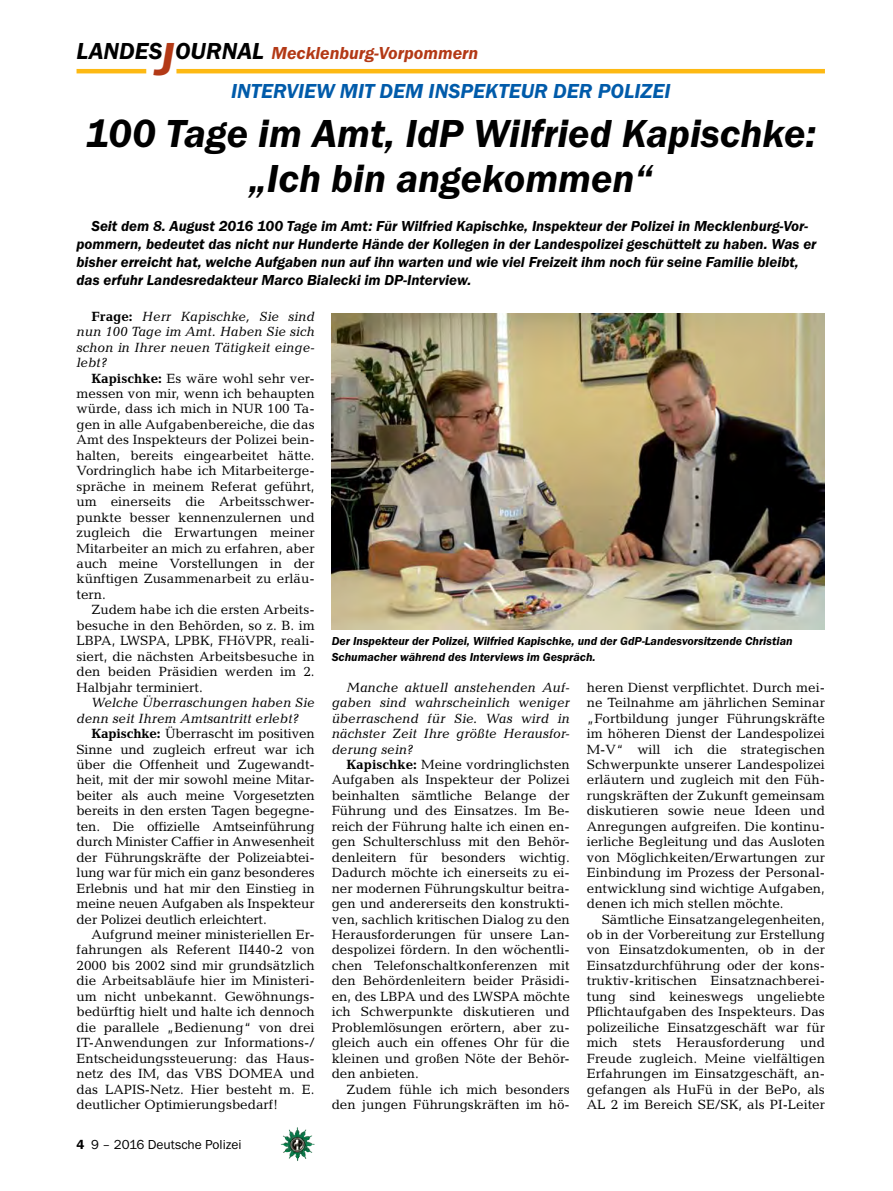
<style>
.page{position:relative;width:893px;height:1191px;background:#fff}
.page>*{position:absolute;margin:0;border:0;box-sizing:border-box;transform-origin:0 0}
._02__HEADLINE_3spalt{font:italic 600 40.5px/45px "Franklin Gothic Itc T";color:#000;text-align:center}
._01__RUBRIKENZEILE_o{font:italic 600 21px "Franklin Gothic Itc T";color:#005baa}
.t1{font:italic 600 18px "Franklin Gothic Itc T";color:#b33916}
._08__VORSPANN{font:italic 600 15px/18px "Franklin Gothic Itc T";color:#000}
._09__GRUNDTEXT___Blo{font:13.5px/15.5px "Candida";color:#000;text-align:justify}
._09__GRUNDTEXT___Blo-2{font:italic 13.5px/15.5px "Candida";color:#000;text-align:justify}
.t2{font:13.5px "Franklin Gothic Itc T";color:#000}
._12__BILDUNTERSCHRIF{font:italic 600 12px/15.5px "Franklin Gothic Itc T";color:#000}
.s1{font-size:24px;color:#000}
.s2{font-size:48px}
.s3{font-weight:700;font-style:normal}
.s4{font-weight:700}
.s5{font-weight:600}
</style>
<div class="page">
<hr style="left:77px;top:69px;width:69px;height:4px;background:#fdb913">
<hr style="left:176px;top:69px;width:649px;height:4px;background:#fdb913">
<img style="left:281px;top:1128px;width:16px;height:24px">
<img style="left:332px;top:313px;width:493px;height:317px">
<h3 class="t1" style="left:77px;top:42px;width:403px"><span class="s1">LANDES</span><span class="s2">J</span><span class="s1">OURNAL</span> Mecklenburg-Vorpommern</h3>
<p class="_01__RUBRIKENZEILE_o" style="left:231px;top:79px;width:441px">INTERVIEW MIT DEM INSPEKTEUR DER POLIZEI</p>
<p class="_02__HEADLINE_3spalt" style="left:85px;top:110px;width:732px">100 Tage im Amt, IdP Wilfried Kapischke: „Ich bin angekommen“</p>
<p class="_08__VORSPANN" style="left:77px;top:217px;width:741px;text-indent:15px">Seit dem 8. August 2016 100 Tage im Amt: Für Wilfried Kapischke, Inspekteur der Polizei in Mecklenburg-Vor&shy;pommern, bedeutet das nicht nur Hunderte Hände der Kollegen in der Landespolizei geschüttelt zu haben. Was er bisher erreicht hat, welche Aufgaben nun auf ihn warten und wie viel Freizeit ihm noch für seine Familie bleibt, das erfuhr Landesredakteur Marco Bialecki im DP-Interview.</p>
<p class="_09__GRUNDTEXT___Blo-2" style="left:77px;top:308px;width:240px;text-indent:15px"><span class="s3">Frage:</span> Herr Kapischke, Sie sind nun 100 Tage im Amt. Haben Sie sich schon in Ihrer neuen Tätigkeit einge&shy;lebt?</p>
<p class="_09__GRUNDTEXT___Blo" style="left:77px;top:370px;width:240px;text-indent:15px"><span class="s4">Kapischke:</span> Es wäre wohl sehr ver&shy;messen von mir, wenn ich behaupten würde, dass ich mich in NUR 100 Ta&shy;gen in alle Aufgabenbereiche, die das Amt des Inspekteurs der Polizei bein&shy;halten, bereits eingearbeitet hätte.<br>Vordringlich habe ich Mitarbeiterge&shy;spräche in meinem Referat geführt, um einerseits die Arbeitsschwer&shy;punkte besser kennenzulernen und zugleich die Erwartungen meiner Mitarbeiter an mich zu erfahren, aber auch meine Vorstellungen in der künftigen Zusammenarbeit zu erläu&shy;tern.</p>
<p class="_09__GRUNDTEXT___Blo" style="left:77px;top:602px;width:240px;text-indent:15px">Zudem habe ich die ersten Arbeits&shy;besuche in den Behörden, so z. B. im LBPA, LWSPA, LPBK, FHöVPR, reali&shy;siert, die nächsten Arbeitsbesuche in den beiden Präsidien werden im 2.<br>Halbjahr terminiert.</p>
<p class="_09__GRUNDTEXT___Blo-2" style="left:77px;top:694px;width:240px;text-indent:15px">Welche Überraschungen haben Sie denn seit Ihrem Amtsantritt erlebt?</p>
<p class="_09__GRUNDTEXT___Blo" style="left:77px;top:725px;width:240px;text-indent:15px"><span class="s4">Kapischke:</span> Überrascht im positiven Sinne und zugleich erfreut war ich über die Offenheit und Zugewandt&shy;heit, mit der mir sowohl meine Mitar&shy;beiter als auch meine Vorgesetzten bereits in den ersten Tagen begegne&shy;ten. Die offizielle Amtseinführung durch Minister Caffier in Anwesenheit der Führungskräfte der Polizeiabtei&shy;lung war für mich ein ganz besonderes Erlebnis und hat mir den Einstieg in meine neuen Aufgaben als Inspekteur der Polizei deutlich erleichtert.</p>
<p class="_09__GRUNDTEXT___Blo" style="left:77px;top:926px;width:240px;text-indent:15px">Aufgrund meiner ministeriellen Er&shy;fahrungen als Referent II440-2 von 2000 bis 2002 sind mir grundsätzlich die Arbeitsabläufe hier im Ministeri&shy;um nicht unbekannt. Gewöhnungs&shy;bedürftig hielt und halte ich dennoch die parallele „Bedienung“ von drei IT-Anwendungen zur Informations-/ Entscheidungssteuerung: das Haus&shy;netz des IM, das VBS DOMEA und das LAPIS-Netz. Hier besteht m. E. deutlicher Optimierungsbedarf!</p>
<p class="t2" style="left:77px;top:1136px;width:167px"><span class="s5">4</span> 9 – 2016 Deutsche Polizei</p>
<p class="_12__BILDUNTERSCHRIF" style="left:332px;top:633px;width:462px">Der Inspekteur der Polizei, Wilfried Kapischke, und der GdP-Landesvorsitzende Christian<br>Schumacher während des Interviews im Gespräch.</p>
<p class="_09__GRUNDTEXT___Blo-2" style="left:332px;top:679px;width:240px;text-indent:15px">Manche aktuell anstehenden Auf&shy;gaben sind wahrscheinlich weniger überraschend für Sie. Was wird in nächster Zeit Ihre größte Herausfor&shy;derung sein?</p>
<p class="_09__GRUNDTEXT___Blo" style="left:332px;top:756px;width:240px;text-indent:15px"><span class="s4">Kapischke:</span> Meine vordringlichsten Aufgaben als Inspekteur der Polizei beinhalten sämtliche Belange der Führung und des Einsatzes. Im Be&shy;reich der Führung halte ich einen en&shy;gen Schulterschluss mit den Behör&shy;denleitern für besonders wichtig.<br>Dadurch möchte ich einerseits zu ei&shy;ner modernen Führungskultur beitra&shy;gen und andererseits den konstrukti&shy;ven, sachlich kritischen Dialog zu den Herausforderungen für unsere Lan&shy;despolizei fördern. In den wöchentli&shy;chen Telefonschaltkonferenzen mit den Behördenleitern beider Präsidi&shy;en, des LBPA und des LWSPA möchte ich Schwerpunkte diskutieren und Problemlösungen erörtern, aber zu&shy;gleich auch ein offenes Ohr für die kleinen und großen Nöte der Behör&shy;den anbieten.</p>
<p class="_09__GRUNDTEXT___Blo" style="left:332px;top:1081px;width:240px;text-align:right">Zudem fühle ich mich besonders den jungen Führungskräften im hö-</p>
<p class="_09__GRUNDTEXT___Blo" style="left:587px;top:679px;width:240px">heren Dienst verpflichtet. Durch mei&shy;ne Teilnahme am jährlichen Seminar „Fortbildung junger Führungskräfte im höheren Dienst der Landespolizei M-V“ will ich die strategischen Schwerpunkte unserer Landespolizei erläutern und zugleich mit den Füh&shy;rungskräften der Zukunft gemeinsam diskutieren sowie neue Ideen und Anregungen aufgreifen. Die kontinu&shy;ierliche Begleitung und das Ausloten von Möglichkeiten/Erwartungen zur Einbindung im Prozess der Personal&shy;entwicklung sind wichtige Aufgaben, denen ich mich stellen möchte.</p>
<p class="_09__GRUNDTEXT___Blo" style="left:587px;top:911px;width:240px;text-indent:15px">Sämtliche Einsatzangelegenheiten, ob in der Vorbereitung zur Erstellung von Einsatzdokumenten, ob in der Einsatzdurchführung oder der kons&shy;truktiv-kritischen Einsatznachberei&shy;tung sind keineswegs ungeliebte Pflichtaufgaben des Inspekteurs. Das polizeiliche Einsatzgeschäft war für mich stets Herausforderung und Freude zugleich. Meine vielfältigen Erfahrungen im Einsatzgeschäft, an&shy;gefangen als HuFü in der BePo, als AL 2 im Bereich SE/SK, als PI-Leiter</p>
</div>
